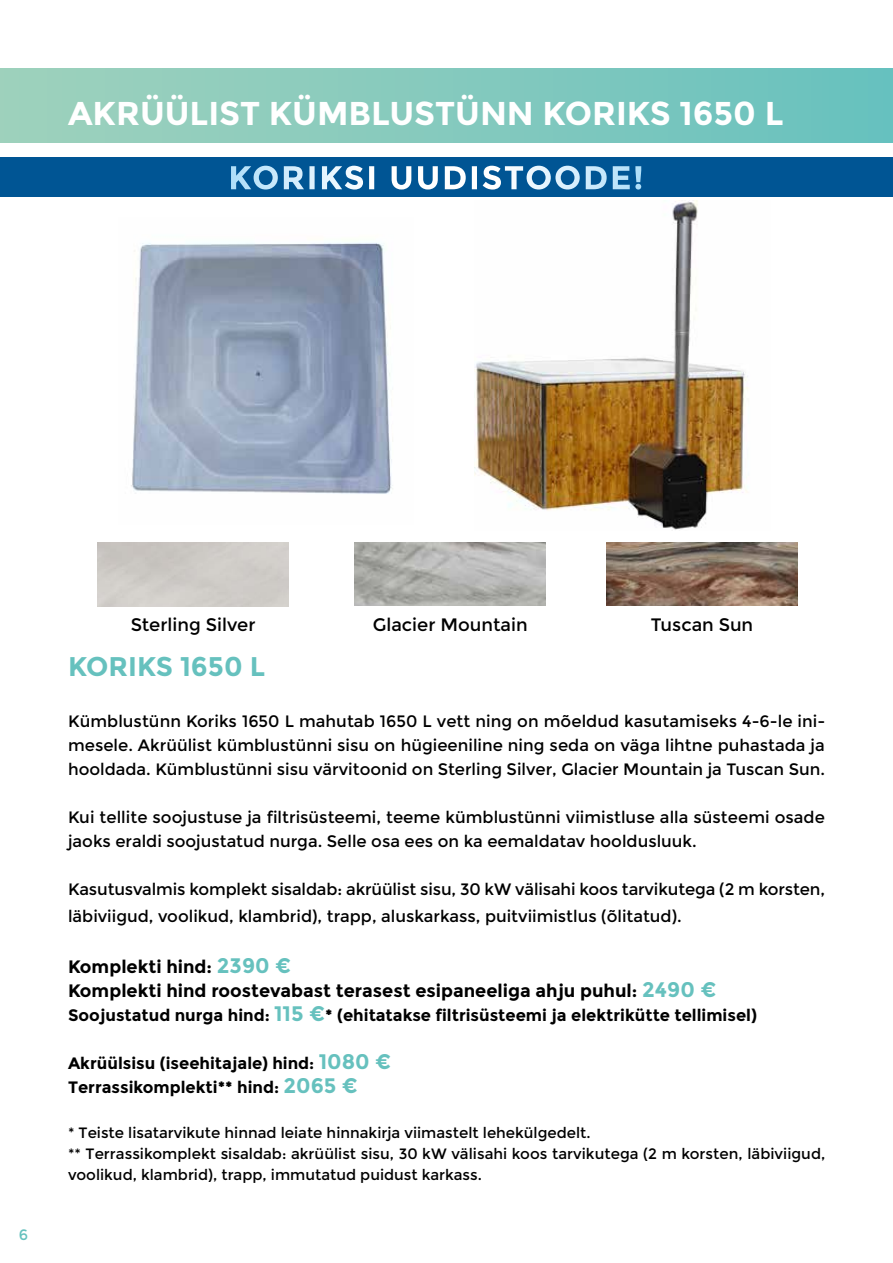
<style>
.page{position:relative;width:893px;height:1263px;background:#fff}
.page>*{position:absolute;margin:0;border:0;box-sizing:border-box;transform-origin:0 0}
.t1{font:700 33px/64.2px "Montserrat";color:#fff}
.t2{font:300 31.5px "Helvetica Neue";color:#000}
.t3{font:700 27px "Montserrat";color:#66c1be}
.t4{font:700 18px/24px "Montserrat";color:#000}
.t5{font:18px "Montserrat";color:#000}
.t6{font:16.5px/24px "Montserrat";color:#000}
.t7{font:700 16.5px/24px "Montserrat";color:#000}
.t8{font:15px/21px "Montserrat";color:#000}
.t9{font:300 15px "Helvetica Neue";color:#000}
.t10{font:15px "Montserrat";color:#66c1be}
.s1{font-size:21px;color:#66c1be}
</style>
<div class="page">
<div style="left:0;top:68px;width:893px;height:74px;background:linear-gradient(to right,#a0d2bc,#68c1bf)"></div>
<div style="left:0;top:157px;width:893px;height:40px;background:#005594"></div>
<img style="left:131px;top:242px;width:262px;height:252px">
<img style="left:475px;top:201px;width:273px;height:329px">
<img style="left:355px;top:543px;width:191px;height:63px">
<img style="left:606px;top:543px;width:192px;height:63px">
<h1 class="t1" style="left:228px;top:82px;width:557px;text-indent:-160px">AKRÜÜLIST KÜMBLUSTÜNN KORIKS 1650 L<br>KORIKSI UUDISTOODE!</h1>
<p class="t10" style="left:19px;top:1225px;width:11px">6</p>
<p class="t5" style="left:131px;top:615px;width:126px">Sterling Silver</p>
<p class="t5" style="left:373px;top:615px;width:156px">Glacier Mountain</p>
<p class="t5" style="left:651px;top:615px;width:104px">Tuscan Sun</p>
<h3 class="t3" style="left:68px;top:650px;width:199px">KORIKS 1650 L</h3>
<p class="t6" style="left:68px;top:709px;width:759px;text-align:justify">Kümblustünn Koriks 1650 L mahutab 1650 L vett ning on mõeldud kasutamiseks 4-6-le ini&shy;mesele. Akrüülist kümblustünni sisu on hügieeniline ning seda on väga lihtne puhastada ja hooldada. Kümblustünni sisu värvitoonid on Sterling Silver, Glacier Mountain ja Tuscan Sun.</p>
<p class="t6" style="left:68px;top:805px;width:758px">Kui tellite soojustuse ja filtrisüsteemi, teeme kümblustünni viimistluse alla süsteemi osade jaoks eraldi soojustatud nurga. Selle osa ees on ka eemaldatav hooldusluuk.</p>
<p class="t6" style="left:68px;top:876px;width:758px;line-height:27px">Kasutusvalmis komplekt sisaldab: akrüülist sisu, 30 kW välisahi koos tarvikutega (2 m korsten, läbiviigud, voolikud, klambrid), trapp, aluskarkass, puitviimistlus (õlitatud).</p>
<p class="t4" style="left:68px;top:954px;width:650px">Komplekti hind: <span class="s1">2390 €<br></span>Komplekti hind roostevabast terasest esipaneeliga ahju puhul: <span class="s1">2490 €</span></p>
<p class="t7" style="left:68px;top:1003px;width:690px">Soojustatud nurga hind: <span class="s1">115 €</span>* (ehitatakse filtrisüsteemi ja elektrikütte tellimisel)</p>
<p class="t7" style="left:68px;top:1051px;width:325px">Akrüülsisu (iseehitajale) hind: <span class="s1">1080 €<br></span>Terrassikomplekti** hind: <span class="s1">2065 €</span></p>
<p class="t8" style="left:68px;top:1122px;width:759px">* Teiste lisatarvikute hinnad leiate hinnakirja viimastelt lehekülgedelt.<br>** Terrassikomplekt sisaldab: akrüülist sisu, 30 kW välisahi koos tarvikutega (2 m korsten, läbiviigud, voolikud, klambrid), trapp, immutatud puidust karkass.</p>
<h2 class="t2" style="left:329px;top:760px;width:184px">Sterling Silver</h2>
<p class="t9" style="left:456px;top:797px;width:57px">MB6427</p>
</div>
